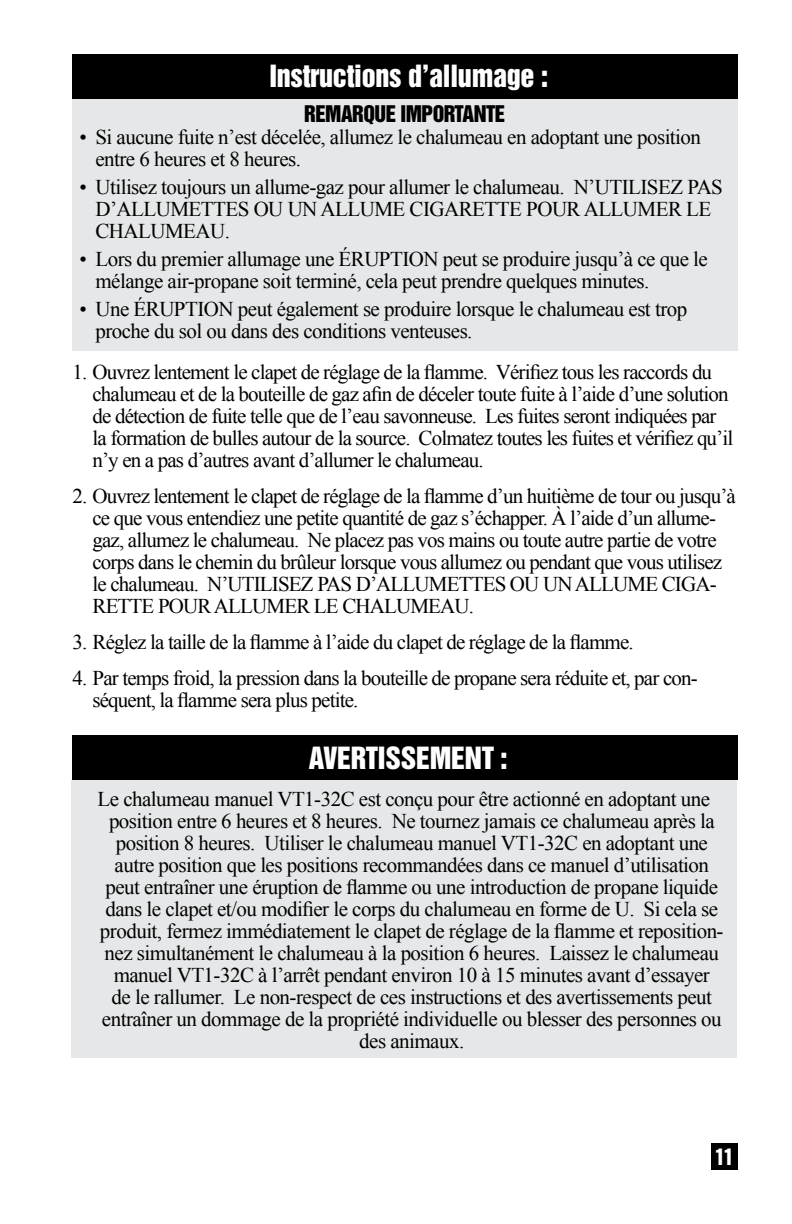
<style>
.page{position:relative;width:792px;height:1224px;background:#fff}
.page>*{position:absolute;margin:0;border:0;box-sizing:border-box;transform-origin:0 0}
.t1{font:28px "Helvetica Inserat";letter-spacing:-.01em;color:#fff}
.t2{font:21px/22px "Times New Roman";letter-spacing:-.025em;color:#000}
.t3{font:21px "Helvetica Inserat";letter-spacing:-.025em;color:#000}
.t4{font:21px "Helvetica Inserat";color:#fff;scale:.95 1}
</style>
<div class="page">
<div style="left:711px;top:1143px;width:27px;height:27px;background:#000"></div>
<div style="left:71px;top:780px;width:666px;height:278px;background:#e6e7e8"></div>
<div style="left:72px;top:54px;width:666px;height:45px;background:#000"></div>
<div style="left:72px;top:735px;width:666px;height:45px;background:#000"></div>
<div style="left:72px;top:99px;width:666px;height:252px;background:#e6e7e8"></div>
<h1 class="t1" style="left:269px;top:59px;width:280px">Instructions d’allumage :</h1>
<p class="t3" style="left:304px;top:102px;width:203px">REMARQUE IMPORTANTE</p>
<p class="t2" style="left:95px;top:126px;width:607px;text-indent:-16px">• Si aucune fuite n’est décelée, allumez le chalumeau en adoptant une position entre 6 heures et 8 heures.</p>
<p class="t2" style="left:95px;top:176px;width:629px;text-indent:-16px">• Utilisez toujours un allume-gaz pour allumer le chalumeau. N’UTILISEZ PAS<br>D’ALLUMETTES OU UN ALLUME CIGARETTE POUR ALLUMER LE<br>CHALUMEAU.</p>
<p class="t2" style="left:95px;top:248px;width:614px;text-indent:-16px">• Lors du premier allumage une ÉRUPTION peut se produire jusqu’à ce que le mélange air-propane soit terminé, cela peut prendre quelques minutes.</p>
<p class="t2" style="left:95px;top:298px;width:593px;text-indent:-16px">• Une ÉRUPTION peut également se produire lorsque le chalumeau est trop proche du sol ou dans des conditions venteuses.</p>
<p class="t2" style="left:93px;top:361px;width:642px;text-indent:-20px">1. Ouvrez lentement le clapet de réglage de la flamme. Vérifiez tous les raccords du chalumeau et de la bouteille de gaz afin de déceler toute fuite à l’aide d’une solution de détection de fuite telle que de l’eau savonneuse. Les fuites seront indiquées par la formation de bulles autour de la source. Colmatez toutes les fuites et vérifiez qu’il n’y en a pas d’autres avant d’allumer le chalumeau.</p>
<p class="t2" style="left:93px;top:485px;width:645px;text-indent:-20px">2. Ouvrez lentement le clapet de réglage de la flamme d’un huitième de tour ou jusqu’à ce que vous entendiez une petite quantité de gaz s’échapper. À l’aide d’un allume&shy;gaz, allumez le chalumeau. Ne placez pas vos mains ou toute autre partie de votre corps dans le chemin du brûleur lorsque vous allumez ou pendant que vous utilisez le chalumeau. N’UTILISEZ PAS D’ALLUMETTES OU UN ALLUME CIGA-RETTE POUR ALLUMER LE CHALUMEAU.</p>
<p class="t2" style="left:73px;top:631px;width:563px">3. Réglez la taille de la flamme à l’aide du clapet de réglage de la flamme.</p>
<p class="t2" style="left:93px;top:667px;width:607px;text-indent:-20px">4. Par temps froid, la pression dans la bouteille de propane sera réduite et, par con&shy;séquent, la flamme sera plus petite.</p>
<h1 class="t1" style="left:309px;top:741px;width:200px">AVERTISSEMENT :</h1>
<p class="t2" style="left:98px;top:788px;width:614px">Le chalumeau manuel VT1-32C est conçu pour être actionné en adoptant une</p>
<p class="t2" style="left:109px;top:810px;width:607px">position entre 6 heures et 8 heures. Ne tournez jamais ce chalumeau après la</p>
<p class="t2" style="left:116px;top:832px;width:594px">position 8 heures. Utiliser le chalumeau manuel VT1-32C en adoptant une</p>
<p class="t2" style="left:115px;top:854px;width:596px">autre position que les positions recommandées dans ce manuel d’utilisation</p>
<p class="t2" style="left:106px;top:876px;width:614px">peut entraîner une éruption de flamme ou une introduction de propane liquide</p>
<p class="t2" style="left:105px;top:898px;width:614px">dans le clapet et/ou modifier le corps du chalumeau en forme de U. Si cela se</p>
<p class="t2" style="left:100px;top:920px;width:625px">produit, fermez immédiatement le clapet de réglage de la flamme et reposition-</p>
<p class="t2" style="left:105px;top:942px;width:616px">nez simultanément le chalumeau à la position 6 heures. Laissez le chalumeau</p>
<p class="t2" style="left:114px;top:964px;width:598px">manuel VT1-32C à l’arrêt pendant environ 10 à 15 minutes avant d’essayer</p>
<p class="t2" style="left:112px;top:986px;width:602px">de le rallumer. Le non-respect de ces instructions et des avertissements peut</p>
<p class="t2" style="left:102px;top:1008px;width:621px">entraîner un dommage de la propriété individuelle ou blesser des personnes ou</p>
<p class="t2" style="left:359px;top:1030px;width:107px">des animaux.</p>
<p class="t4" style="left:715px;top:1145px;width:21px">11</p>
</div>
